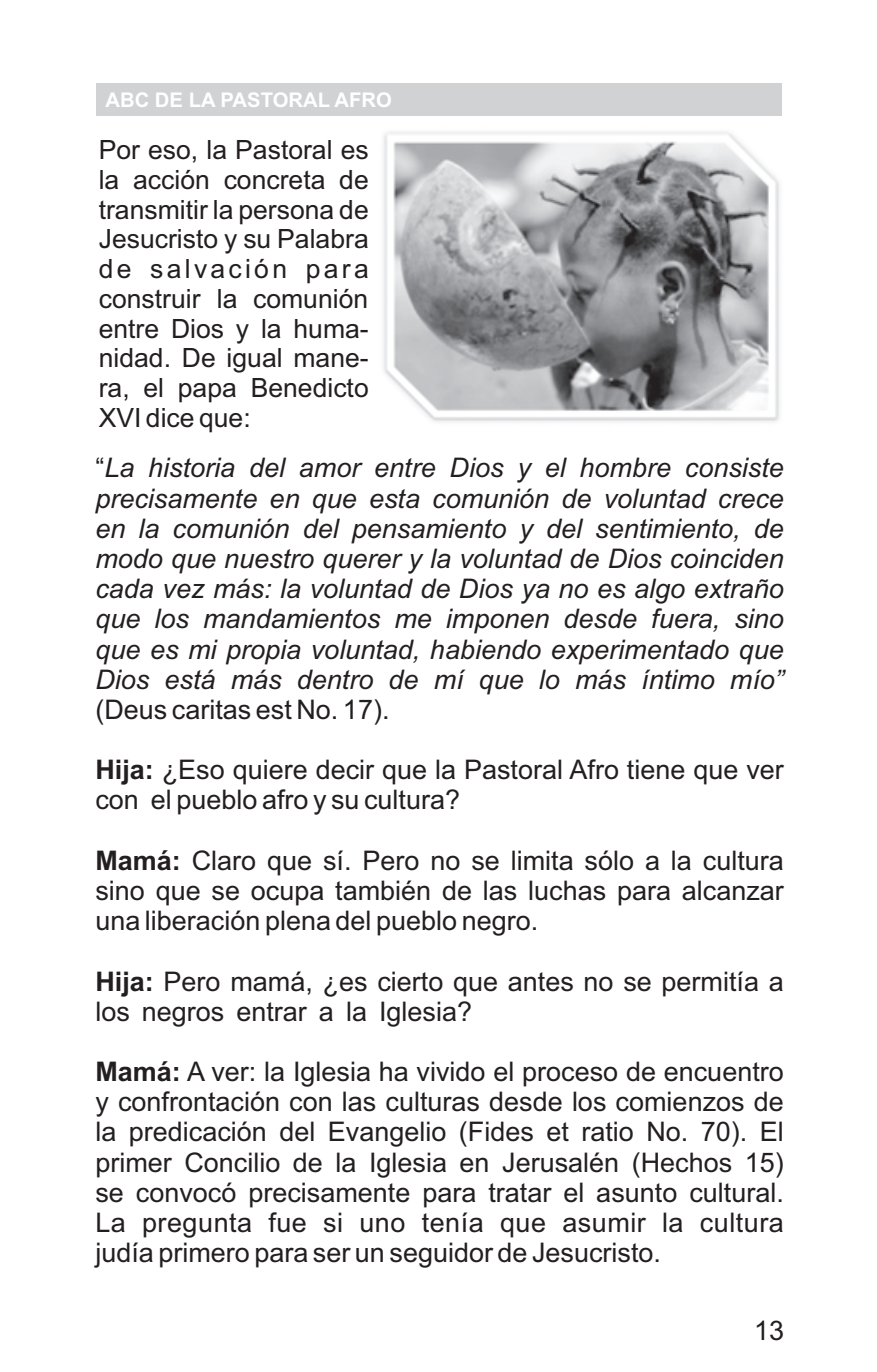
<style>
.page{position:relative;width:877px;height:1372px;background:#fff}
.page>*{position:absolute;margin:0;border:0;box-sizing:border-box;transform-origin:0 0}
.t1{font:27px/30.2px "Arial";color:#231f20}
.t2{font:italic 27px/30.2px "Arial";color:#231f20;text-align:justify}
.t3{font:26.55px/29.7px "Arial";color:#231f20;text-align:justify}
.t4{font:700 20.25px "Arial";color:#fff}
.s1{font-style:normal}
.s2{font-weight:700}
</style>
<div class="page">
<div style="left:96px;top:83px;width:686px;height:33px;background:#d1d2d4"></div>
<img style="left:383px;top:132px;width:397px;height:290px">
<p class="t4" style="left:105px;top:92px;width:288px">ABC DE LA PASTORAL AFRO</p>
<p class="t3" style="left:99px;top:138px;width:272px">Por eso, la Pastoral es la acción concreta de transmitir la persona de Jesucristo y su Palabra de salvación para construir la comunión entre Dios y la huma&shy;nidad. De igual mane&shy;ra, el papa Benedicto XVI dice que:</p>
<p class="t2" style="left:95px;top:455px;width:690px"><span class="s1">“</span>La historia del amor entre Dios y el hombre consiste precisamente en que esta comunión de voluntad crece en la comunión del pensamiento y del sentimiento, de modo que nuestro querer y la voluntad de Dios coinciden cada vez más: la voluntad de Dios ya no es algo extraño que los mandamientos me imponen desde fuera, sino que es mi propia voluntad, habiendo experimentado que Dios está más dentro de mí que lo más íntimo mío”</p>
<p class="t1" style="left:95px;top:696px;width:296px">(Deus caritas est No. 17).</p>
<p class="t1" style="left:95px;top:757px;width:690px"><span class="s2">Hija:</span> ¿Eso quiere decir que la Pastoral Afro tiene que ver con el pueblo afro y su cultura?</p>
<p class="t1" style="left:95px;top:847px;width:690px;text-align:justify"><span class="s2">Mamá:</span> Claro que sí. Pero no se limita sólo a la cultura sino que se ocupa también de las luchas para alcanzar una liberación plena del pueblo negro.</p>
<p class="t1" style="left:95px;top:968px;width:690px"><span class="s2">Hija:</span> Pero mamá, ¿es cierto que antes no se permitía a los negros entrar a la Iglesia?</p>
<p class="t1" style="left:95px;top:1058px;width:690px;text-align:justify"><span class="s2">Mamá:</span> A ver: la Iglesia ha vivido el proceso de encuentro y confrontación con las culturas desde los comienzos de la predicación del Evangelio (Fides et ratio No. 70). El primer Concilio de la Iglesia en Jerusalén (Hechos 15) se convocó precisamente para tratar el asunto cultural.<br>La pregunta fue si uno tenía que asumir la cultura judía primero para ser un seguidor de Jesucristo.</p>
<p class="t1" style="left:754px;top:1317px;width:32px">13</p>
</div>
